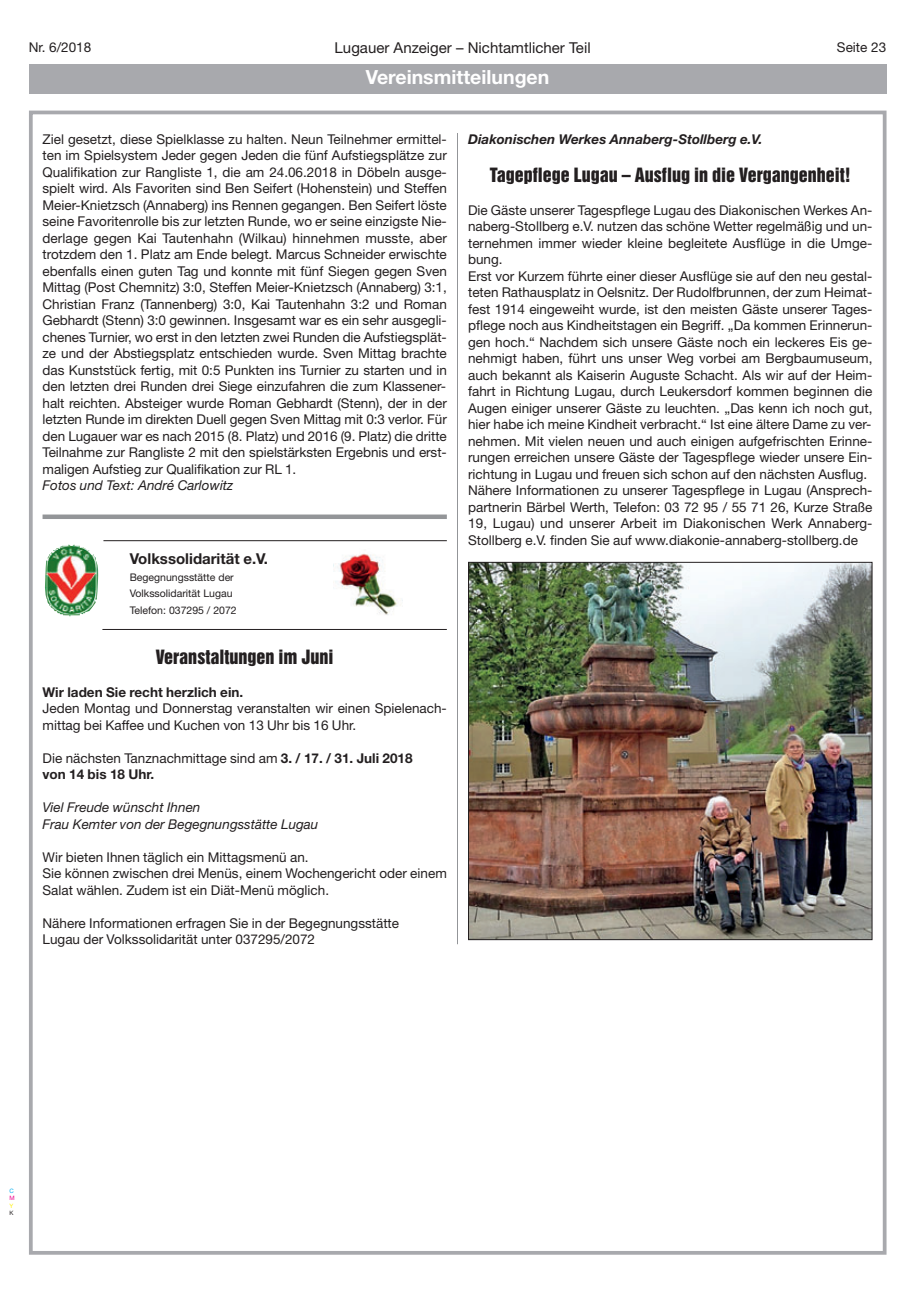
<style>
.page{position:relative;width:915px;height:1293px;background:#fff}
.page>*{position:absolute;margin:0;border:0;box-sizing:border-box;transform-origin:0 0}
.t1{font:700 19.5px "Helvetica Neue";color:#fff}
.t2{font:18px "Helvetica Inserat";color:#231f20}
.t3{font:15px "Helvetica Neue";color:#231f20}
.t4{font:700 15px "Helvetica Neue";color:#231f20}
.t5{font:13.5px/16.5px "Helvetica Neue";color:#231f20}
.t6{font:italic 13.5px/16.5px "Helvetica Neue";color:#231f20}
.t7{font:italic 700 13.5px "Helvetica Neue";color:#231f20}
.t8{font:700 13.5px "Helvetica Neue";color:#231f20}
.t9{font:10.5px/16.5px "Helvetica Neue";color:#231f20}
.t10{font:6px "Helvetica Neue";color:#00aeef}
.t11{font:6px "Helvetica Neue";color:#ed028c}
.t12{font:6px "Helvetica Neue";color:#fff101}
.t13{font:6px "Helvetica Neue";color:#231f20}
.s1{font-weight:700}
</style>
<div class="page">
<div style="left:29px;top:64px;width:857px;height:30px;background:#a8a9ad"></div>
<div style="left:29px;top:111px;width:857px;height:1143px;border:4px solid #a8a9ad"></div>
<hr style="left:457px;top:133px;width:1px;height:811px;background:#939598">
<img style="left:45px;top:544px;width:54px;height:72px">
<hr style="left:103px;top:540px;width:343px;height:1px;background:#231f20">
<hr style="left:102px;top:629px;width:344px;height:1px;background:#231f20">
<img style="left:333px;top:553px;width:68px;height:62px">
<img style="left:470px;top:564px;width:400px;height:374px">
<div style="left:468px;top:562px;width:404px;height:378px;border:1px solid #231f20"></div>
<div style="left:43px;top:514px;width:403px;height:5px;background:#939598"></div>
<p class="t5" style="left:29px;top:40px;width:64px">Nr. 6/2018</p>
<p class="t3" style="left:334px;top:42px;width:257px">Lugauer Anzeiger – Nichtamtlicher Teil</p>
<p class="t5" style="left:836px;top:40px;width:51px">Seite 23</p>
<h1 class="t1" style="left:365px;top:70px;width:185px">Vereinsmitteilungen</h1>
<p class="t5" style="left:43px;top:132px;width:405px;text-align:justify">Ziel gesetzt, diese Spielklasse zu halten. Neun Teilnehmer ermittel&shy;ten im Spielsystem Jeder gegen Jeden die fünf Aufstiegsplätze zur Qualifikation zur Rangliste 1, die am 24.06.2018 in Döbeln ausge&shy;spielt wird. Als Favoriten sind Ben Seifert (Hohenstein) und Steffen Meier-Knietzsch (Annaberg) ins Rennen gegangen. Ben Seifert löste seine Favoritenrolle bis zur letzten Runde, wo er seine einzigste Nie&shy;derlage gegen Kai Tautenhahn (Wilkau) hinnehmen musste, aber trotzdem den 1. Platz am Ende belegt. Marcus Schneider erwischte ebenfalls einen guten Tag und konnte mit fünf Siegen gegen Sven Mittag (Post Chemnitz) 3:0, Steffen Meier-Knietzsch (Annaberg) 3:1, Christian Franz (Tannenberg) 3:0, Kai Tautenhahn 3:2 und Roman Gebhardt (Stenn) 3:0 gewinnen. Insgesamt war es ein sehr ausgegli&shy;chenes Turnier, wo erst in den letzten zwei Runden die Aufstiegsplät&shy;ze und der Abstiegsplatz entschieden wurde. Sven Mittag brachte das Kunststück fertig, mit 0:5 Punkten ins Turnier zu starten und in den letzten drei Runden drei Siege einzufahren die zum Klassener&shy;halt reichten. Absteiger wurde Roman Gebhardt (Stenn), der in der letzten Runde im direkten Duell gegen Sven Mittag mit 0:3 verlor. Für den Lugauer war es nach 2015 (8. Platz) und 2016 (9. Platz) die dritte Teilnahme zur Rangliste 2 mit den spielstärksten Ergebnis und erst&shy;maligen Aufstieg zur Qualifikation zur RL 1.</p>
<p class="t6" style="left:43px;top:478px;width:192px">Fotos und Text: André Carlowitz</p>
<p class="t4" style="left:130px;top:553px;width:140px">Volkssolidarität e.V.</p>
<p class="t9" style="left:130px;top:570px;width:108px">Begegnungsstätte der<br>Volkssolidarität Lugau<br>Telefon: 037295 / 2072</p>
<h2 class="t2" style="left:156px;top:649px;width:179px">Veranstaltungen im Juni</h2>
<p class="t8" style="left:43px;top:687px;width:202px">Wir laden Sie recht herzlich ein.</p>
<p class="t5" style="left:43px;top:701px;width:405px">Jeden Montag und Donnerstag veranstalten wir einen Spielenach&shy;mittag bei Kaffee und Kuchen von 13 Uhr bis 16 Uhr.</p>
<p class="t5" style="left:43px;top:751px;width:371px">Die nächsten Tanznachmittage sind am <span class="s1">3. / 17. / 31. Juli 2018 von 14 bis 18 Uhr.</span></p>
<p class="t6" style="left:43px;top:800px;width:277px">Viel Freude wünscht Ihnen<br>Frau Kemter von der Begegnungsstätte Lugau</p>
<p class="t5" style="left:43px;top:850px;width:405px">Wir bieten Ihnen täglich ein Mittagsmenü an.<br>Sie können zwischen drei Menüs, einem Wochengericht oder einem<br>Salat wählen. Zudem ist ein Diät-Menü möglich.</p>
<p class="t5" style="left:43px;top:916px;width:358px">Nähere Informationen erfragen Sie in der Begegnungsstätte<br>Lugau der Volkssolidarität unter 037295/2072</p>
<p class="t7" style="left:468px;top:135px;width:296px">Diakonischen Werkes Annaberg-Stollberg e.V.</p>
<h2 class="t2" style="left:489px;top:167px;width:362px">Tagepflege Lugau – Ausflug in die Vergangenheit!</h2>
<p class="t5" style="left:468px;top:203px;width:405px">Die Gäste unserer Tagespflege Lugau des Diakonischen Werkes An&shy;naberg-Stollberg e.V. nutzen das schöne Wetter regelmäßig und un&shy;ternehmen immer wieder kleine begleitete Ausflüge in die Umge&shy;bung.<br>Erst vor Kurzem führte einer dieser Ausflüge sie auf den neu gestal&shy;teten Rathausplatz in Oelsnitz. Der Rudolfbrunnen, der zum Heimat&shy;fest 1914 eingeweiht wurde, ist den meisten Gäste unserer Tages&shy;pflege noch aus Kindheitstagen ein Begriff. „Da kommen Erinnerun&shy;gen hoch.“ Nachdem sich unsere Gäste noch ein leckeres Eis ge&shy;nehmigt haben, führt uns unser Weg vorbei am Bergbaumuseum, auch bekannt als Kaiserin Auguste Schacht. Als wir auf der Heim&shy;fahrt in Richtung Lugau, durch Leukersdorf kommen beginnen die Augen einiger unserer Gäste zu leuchten. „Das kenn ich noch gut, hier habe ich meine Kindheit verbracht.“ Ist eine ältere Dame zu ver&shy;nehmen. Mit vielen neuen und auch einigen aufgefrischten Erinne&shy;rungen erreichen unsere Gäste der Tagespflege wieder unsere Ein&shy;richtung in Lugau und freuen sich schon auf den nächsten Ausflug.<br>Nähere Informationen zu unserer Tagespflege in Lugau (Ansprech&shy;partnerin Bärbel Werth, Telefon: 03 72 95 / 55 71 26, Kurze Straße 19, Lugau) und unserer Arbeit im Diakonischen Werk Annaberg-Stollberg e.V. finden Sie auf www.diakonie-annaberg-stollberg.de</p>
<p class="t10" style="left:9px;top:1188px;width:6px">C</p>
<p class="t11" style="left:9px;top:1196px;width:7px">M</p>
<p class="t12" style="left:9px;top:1203px;width:5px">Y</p>
<p class="t13" style="left:9px;top:1210px;width:6px">K</p>
</div>
